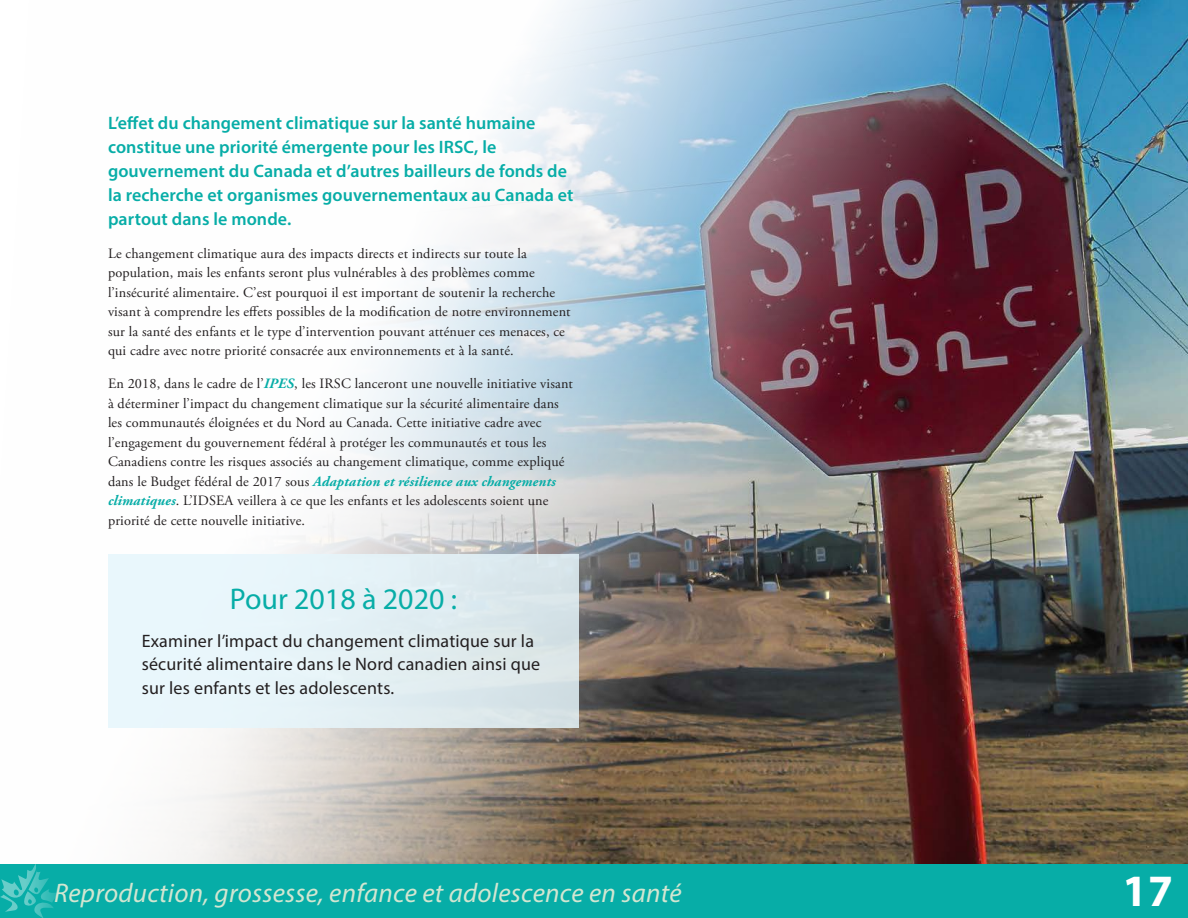
<style>
.page{position:relative;width:1188px;height:918px;background:#fff}
.page>*{position:absolute;margin:0;border:0;box-sizing:border-box;transform-origin:0 0}
.t1{font:700 45px "Myriad Pro";color:#fff}
.intro_text{font:30px "Myriad Pro";color:#07ada7}
.t2{font:italic 27px "Myriad Pro";letter-spacing:.01em;color:#d2e6d1}
.intro_text-2{font:600 18px/24px "Myriad Pro";letter-spacing:.005em;color:#07ada7}
.intro_text-3{font:18px/24px "Myriad Pro";letter-spacing:.01em;color:#231f20}
.body_text{font:14.25px/19.5px "Adobe Garamond Pro";letter-spacing:.01em;color:#231f20}
.s1{font-weight:700;font-style:italic;color:#07ada7}
</style>
<div class="page">
<img style="left:108px;top:0;width:1080px;height:864px">
<div style="left:0;top:864px;width:1188px;height:54px;background:#07ada7"></div>
<svg style="left:0;top:864px;width:60px;height:54px"></svg>
<div style="left:108px;top:555px;width:471px;height:173px;background:linear-gradient(to right,#edfbff,#d8e4e8)"></div>
<p class="intro_text-2" style="left:108px;top:111px;width:467px">L’effet du changement climatique sur la santé humaine constitue une priorité émergente pour les IRSC, le gouvernement du Canada et d’autres bailleurs de fonds de la recherche et organismes gouvernementaux au Canada et partout dans le monde.</p>
<p class="body_text" style="left:108px;top:244px;width:464px">Le changement climatique aura des impacts directs et indirects sur toute la population, mais les enfants seront plus vulnérables à des problèmes comme l’insécurité alimentaire. C’est pourquoi il est important de soutenir la recherche visant à comprendre les effets possibles de la modification de notre environnement sur la santé des enfants et le type d’intervention pouvant atténuer ces menaces, ce qui cadre avec notre priorité consacrée aux environnements et à la santé.</p>
<p class="body_text" style="left:108px;top:375px;width:467px">En 2018, dans le cadre de l’<span class="s1">IPES</span>, les IRSC lanceront une nouvelle initiative visant à déterminer l’impact du changement climatique sur la sécurité alimentaire dans les communautés éloignées et du Nord au Canada. Cette initiative cadre avec l’engagement du gouvernement fédéral à protéger les communautés et tous les Canadiens contre les risques associés au changement climatique, comme expliqué dans le Budget fédéral de 2017 sous <span class="s1">Adaptation et résilience aux changements climatiques</span>. L’IDSEA veillera à ce que les enfants et les adolescents soient une priorité de cette nouvelle initiative.</p>
<p class="intro_text" style="left:230px;top:580px;width:229px">Pour 2018 à 2020 :</p>
<p class="intro_text-3" style="left:142px;top:628px;width:400px">Examiner l’impact du changement climatique sur la sécurité alimentaire dans le Nord canadien ainsi que sur les enfants et les adolescents.</p>
<p class="t2" style="left:54px;top:876px;width:629px">Reproduction, grossesse, enfance et adolescence en santé</p>
<h1 class="t1" style="left:1123px;top:861px;width:52px">17</h1>
</div>
